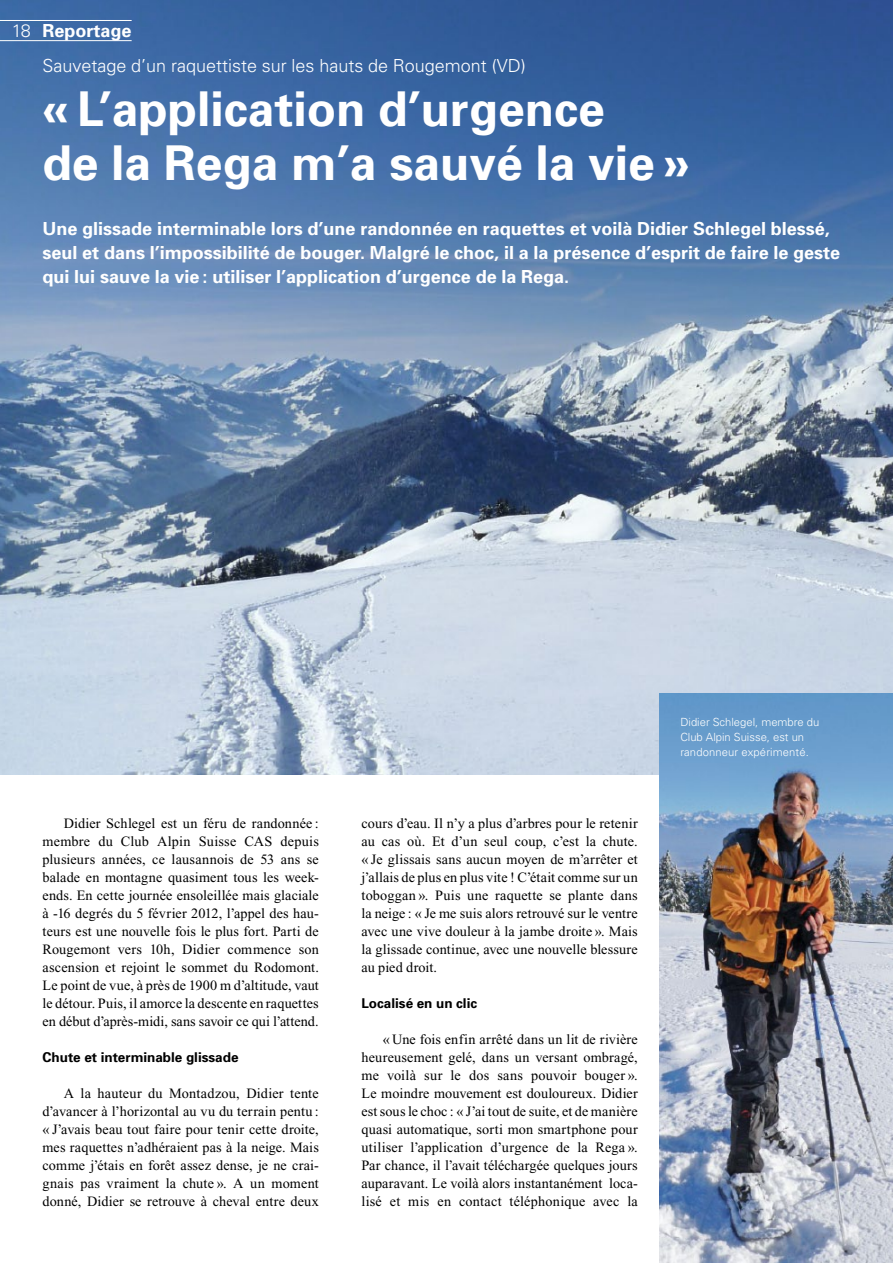
<style>
.page{position:relative;width:893px;height:1263px;background:#fff}
.page>*{position:absolute;margin:0;border:0;box-sizing:border-box;transform-origin:0 0}
.t1{font:700 48px/54px "Univers";color:#fff}
.t2{font:700 18px/24px "Univers";color:#fff}
.t3{font:300 18px "Univers";color:#fff}
.t4{font:14.25px/18px "Times";letter-spacing:.005em;color:#000;text-align:justify}
.t5{font:700 13.5px "Univers";color:#000}
.t6{font:300 11.25px/15px "Univers";color:#fff}
</style>
<div class="page">
<img style="left:0;top:0;width:893px;height:774px">
<hr style="left:0;top:20px;width:132px;height:1px;background:#fff">
<hr style="left:0;top:40px;width:132px;height:1px;background:#fff">
<img style="left:659px;top:693px;width:234px;height:570px">
<p class="t3" style="left:12px;top:20px;width:21px">18</p>
<h2 class="t2" style="left:43px;top:18px;width:91px">Reportage</h2>
<p class="t3" style="left:43px;top:55px;width:485px">Sauvetage d’un raquettiste sur les hauts de Rougemont (VD)</p>
<h3 class="t1" style="left:43px;top:80px;width:648px">« L’application d’urgence<br>de la Rega m’a sauvé la vie »</h3>
<p class="t2" style="left:43px;top:216px;width:799px">Une glissade interminable lors d’une randonnée en raquettes et voilà Didier Schlegel blessé, seul et dans l’impossibilité de bouger. Malgré le choc, il a la présence d’esprit de faire le geste qui lui sauve la vie : utiliser l’application d’urgence de la Rega.</p>
<p class="t4" style="left:43px;top:814px;width:278px;text-indent:21px">Didier Schlegel est un féru de randonnée : membre du Club Alpin Suisse CAS depuis plusieurs années, ce lausannois de 53 ans se balade en montagne quasiment tous les week&shy;ends. En cette journée ensoleillée mais glaciale à -16 degrés du 5 février 2012, l’appel des hau&shy;teurs est une nouvelle fois le plus fort. Parti de Rougemont vers 10h, Didier commence son ascension et rejoint le sommet du Rodomont.<br>Le point de vue, à près de 1900 m d’altitude, vaut le détour. Puis, il amorce la descente en raquettes en début d’après-midi, sans savoir ce qui l’attend.</p>
<h4 class="t5" style="left:43px;top:1049px;width:197px">Chute et interminable glissade</h4>
<p class="t4" style="left:43px;top:1084px;width:278px;text-indent:21px">A la hauteur du Montadzou, Didier tente d’avancer à l’horizontal au vu du terrain pentu : « J’avais beau tout faire pour tenir cette droite, mes raquettes n’adhéraient pas à la neige. Mais comme j’étais en forêt assez dense, je ne crai&shy;gnais pas vraiment la chute ». A un moment donné, Didier se retrouve à cheval entre deux</p>
<p class="t4" style="left:361px;top:814px;width:278px">cours d’eau. Il n’y a plus d’arbres pour le retenir au cas où. Et d’un seul coup, c’est la chute. « Je glissais sans aucun moyen de m’arrêter et j’allais de plus en plus vite ! C’était comme sur un toboggan ». Puis une raquette se plante dans la neige : « Je me suis alors retrouvé sur le ventre avec une vive douleur à la jambe droite ». Mais la glissade continue, avec une nouvelle blessure au pied droit.</p>
<h4 class="t5" style="left:361px;top:995px;width:117px">Localisé en un clic</h4>
<p class="t4" style="left:361px;top:1030px;width:278px;text-indent:21px">« Une fois enfin arrêté dans un lit de rivière heureusement gelé, dans un versant ombragé, me voilà sur le dos sans pouvoir bouger ».<br>Le moindre mouvement est douloureux. Didier est sous le choc : « J’ai tout de suite, et de manière quasi automatique, sorti mon smartphone pour utiliser l’application d’urgence de la Rega ».<br>Par chance, il l’avait téléchargée quelques jours auparavant. Le voilà alors instantanément loca&shy;lisé et mis en contact téléphonique avec la</p>
<p class="t6" style="left:680px;top:714px;width:140px">Didier Schlegel, membre du<br>Club Alpin Suisse, est un randonneur expérimenté.</p>
</div>
